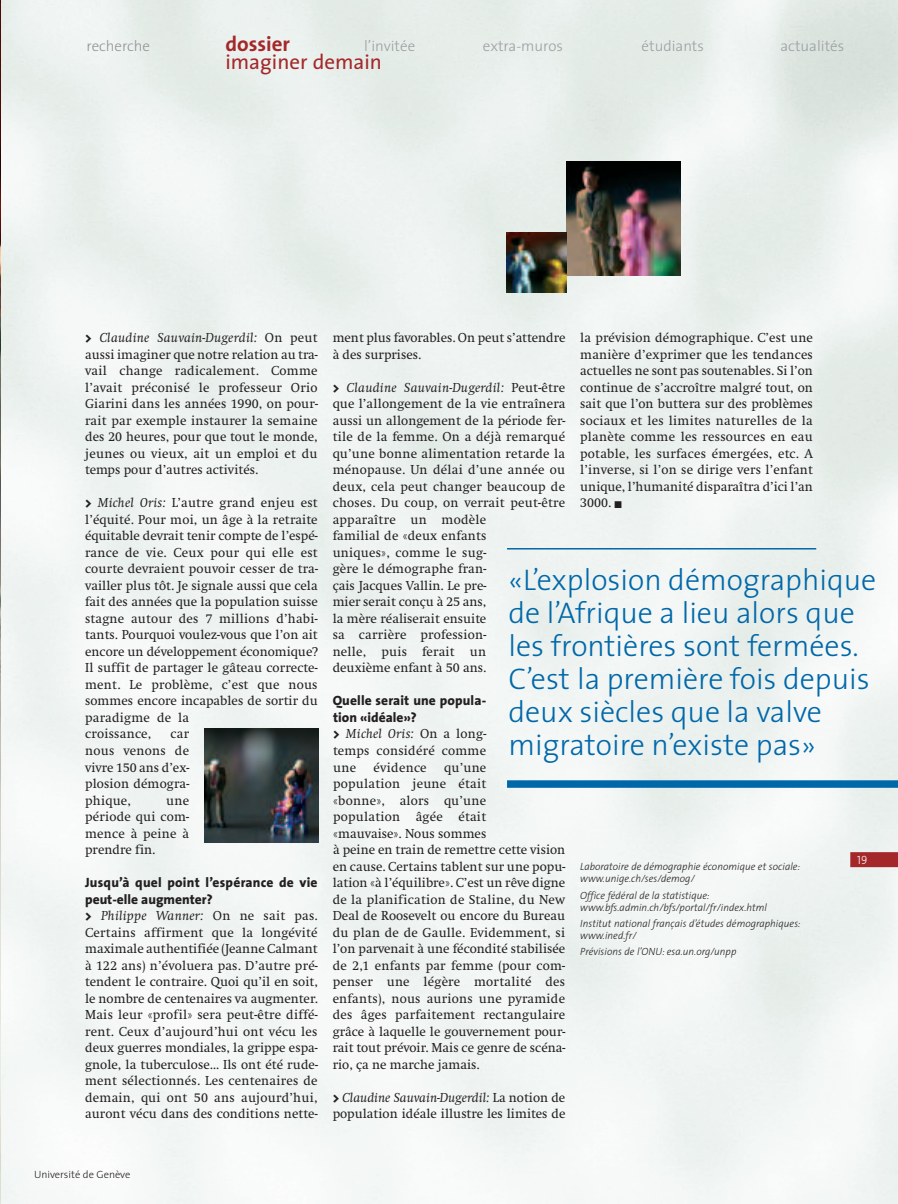
<style>
.page{position:relative;width:898px;height:1204px;background:#fff}
.page>*{position:absolute;margin:0;border:0;box-sizing:border-box;transform-origin:0 0}
.t1{font:300 30px/33px "The Sans";color:#0068a9}
.t2{font:21px "The Sans";color:#a42829}
.t3{font:700 21px "The Sans";color:#a42829}
.t4{font:300 15px "The Sans";color:#9d9fa2}
.t5{font:300 15px "The Sans";color:#939598}
.t6{font:13.5px/16.5px "Swift";letter-spacing:.005em;color:#231f20;text-align:justify}
.t7{font:800 13.5px/16.5px "The Sans";letter-spacing:.01em;color:#231f20}
.t8{font:12px "The Sans Light Caps";color:#fff;scale:.9 1}
.t9{font:italic 300 10.5px/12px "The Sans";letter-spacing:.005em;color:#231f20;scale:.95 1}
.t10{font:300 10.5px "The Sans";color:#231f20}
.s1{font-family:"The Sans";font-weight:800}
.s2{font-style:italic}
</style>
<div class="page">
<img style="left:1px;top:0;width:896px;height:1203px">
<div style="left:850px;top:852px;width:47px;height:15px;background:#a42829"></div>
<div style="left:507px;top:780px;width:390px;height:7px;background:#0068a9"></div>
<hr style="left:507px;top:548px;width:309px;height:1px;background:#0068a9">
<img style="left:566px;top:162px;width:114px;height:113px">
<img style="left:204px;top:728px;width:114px;height:114px">
<img style="left:506px;top:232px;width:60px;height:61px">
<p class="t5" style="left:87px;top:40px;width:65px">recherche</p>
<h2 class="t3" style="left:225px;top:36px;width:66px">dossier</h2>
<p class="t4" style="left:364px;top:40px;width:53px">l’invitée</p>
<p class="t4" style="left:483px;top:40px;width:81px">extra-muros</p>
<p class="t4" style="left:641px;top:40px;width:64px">étudiants</p>
<p class="t4" style="left:780px;top:40px;width:65px">actualités</p>
<h2 class="t2" style="left:225px;top:54px;width:158px">imaginer demain</h2>
<p class="t6" style="left:85px;top:329px;width:234px"><span class="s1">&gt;</span> <span class="s2">Claudine Sauvain-Dugerdil:</span> On peut aussi imaginer que notre relation au tra&shy;vail change radicalement. Comme l’avait préconisé le professeur Orio Giarini dans les années 1990, on pour&shy;rait par exemple instaurer la semaine des 20 heures, pour que tout le monde, jeunes ou vieux, ait un emploi et du temps pour d’autres activités.</p>
<p class="t6" style="left:85px;top:494px;width:234px;text-align:left"><span class="s1">&gt;</span> <span class="s2">Michel Oris:</span> L’autre grand enjeu est l’équité. Pour moi, un âge à la retraite équitable devrait tenir compte de l’espé&shy;rance de vie. Ceux pour qui elle est courte devraient pouvoir cesser de tra&shy;vailler plus tôt. Je signale aussi que cela fait des années que la population suisse stagne autour des 7 millions d’habi&shy;tants. Pourquoi voulez-vous que l’on ait encore un développement économique?<br>Il suffit de partager le gâteau correcte&shy;ment. Le problème, c’est que nous sommes encore incapables de sortir du paradigme de la<br>croissance,</p>
<p class="t6" style="left:85px;top:725px;width:106px;text-indent:85px">car nous venons de vivre 150 ans d’ex&shy;plosion démogra&shy;phique,</p>
<p class="t6" style="left:85px;top:791px;width:106px;text-indent:81px">une période qui com&shy;mence à peine à prendre fin.</p>
<p class="t7" style="left:85px;top:875px;width:234px">Jusqu’à quel point l’espérance de vie peut-elle augmenter?</p>
<p class="t6" style="left:85px;top:907px;width:234px"><span class="s1">&gt;</span> <span class="s2">Philippe Wanner:</span> On ne sait pas.<br>Certains affirment que la longévité maximale authentifiée (Jeanne Calmant à 122 ans) n’évoluera pas. D’autre pré&shy;tendent le contraire. Quoi qu’il en soit, le nombre de centenaires va augmenter.<br>Mais leur «profil» sera peut-être diffé&shy;rent. Ceux d’aujourd’hui ont vécu les deux guerres mondiales, la grippe espa&shy;gnole, la tuberculose… Ils ont été rude&shy;ment sélectionnés. Les centenaires de demain, qui ont 50 ans aujourd’hui, auront vécu dans des conditions nette-</p>
<p class="t6" style="left:332px;top:329px;width:234px">ment plus favorables. On peut s’attendre à des surprises.</p>
<p class="t6" style="left:332px;top:379px;width:234px;text-align:left"><span class="s1">&gt;</span> <span class="s2">Claudine Sauvain-Dugerdil:</span> Peut-être que l’allongement de la vie entraînera aussi un allongement de la période fer&shy;tile de la femme. On a déjà remarqué qu’une bonne alimentation retarde la ménopause. Un délai d’une année ou deux, cela peut changer beaucoup de choses. Du coup, on verrait peut-être apparaître un modèle<br>familial de «deux enfants<br>uniques», comme le sug-<br>gère le démographe fran-<br>çais Jacques Vallin. Le pre-<br>mier serait conçu à 25 ans,<br>la mère réaliserait ensuite<br>sa carrière profession-<br>nelle, puis ferait un<br>deuxième enfant à 50 ans.</p>
<p class="t7" style="left:332px;top:693px;width:155px">Quelle serait une popula&shy;tion «idéale»?</p>
<p class="t6" style="left:333px;top:725px;width:155px"><span class="s1">&gt;</span> <span class="s2">Michel Oris:</span> On a long&shy;temps considéré comme une</p>
<p class="t6" style="left:580px;top:329px;width:234px">la prévision démographique. C’est une manière d’exprimer que les tendances actuelles ne sont pas soutenables. Si l’on continue de s’accroître malgré tout, on sait que l’on buttera sur des problèmes sociaux et les limites naturelles de la planète comme les ressources en eau potable, les surfaces émergées, etc. A l’inverse, si l’on se dirige vers l’enfant unique, l’humanité disparaîtra d’ici l’an 3000. ■</p>
<h1 class="t1" style="left:508px;top:566px;width:369px">«L’explosion démographique de l’Afrique a lieu alors que les frontières sont fermées.<br>C’est la première fois depuis deux siècles que la valve migratoire n’existe pas»</h1>
<p class="t6" style="left:373px;top:758px;width:55px">évidence</p>
<p class="t6" style="left:332px;top:758px;width:234px;text-align:left;text-indent:111px">qu’une<br>population jeune était<br>«bonne», alors qu’une<br>population âgée était<br>«mauvaise». Nous sommes<br>à peine en train de remettre cette vision en cause. Certains tablent sur une popu&shy;lation «à l’équilibre». C’est un rêve digne de la planification de Staline, du New<br>Deal de Roosevelt ou encore du Bureau du plan de de Gaulle. Evidemment, si l’on parvenait à une fécondité stabilisée de 2,1 enfants par femme (pour com&shy;penser une légère mortalité des enfants), nous aurions une pyramide des âges parfaitement rectangulaire grâce à laquelle le gouvernement pour&shy;rait tout prévoir. Mais ce genre de scéna&shy;rio, ça ne marche jamais.</p>
<p class="t6" style="left:332px;top:1088px;width:234px"><span class="s1">&gt;</span> <span class="s2">Claudine Sauvain-Dugerdil:</span> La notion de population idéale illustre les limites de</p>
<p class="t8" style="left:856px;top:855px;width:13px">19</p>
<p class="t9" style="left:580px;top:861px;width:233px">Laboratoire de démographie économique et sociale: www.unige.ch/ses/demog/</p>
<p class="t9" style="left:580px;top:890px;width:198px">Office fédéral de la statistique: www.bfs.admin.ch/bfs/portal/fr/index.html</p>
<p class="t9" style="left:580px;top:918px;width:233px">Institut national français d’études démographiques: www.ined.fr/</p>
<p class="t9" style="left:580px;top:946px;width:166px">Prévisions de l’ONU: esa.un.org/unpp</p>
<p class="t10" style="left:34px;top:1170px;width:98px">Université de Genève</p>
</div>
